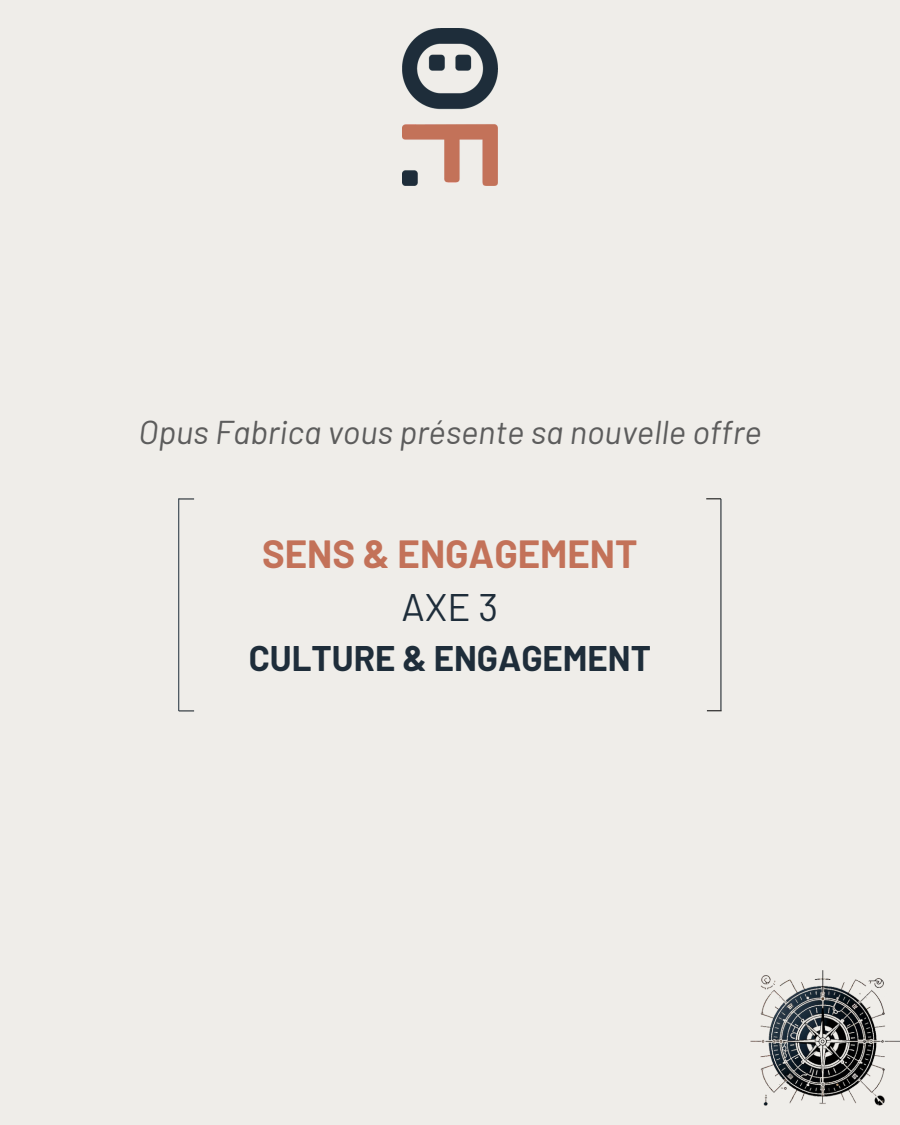
<style>
.page{position:relative;width:900px;height:1125px;background:#efede9}
.page>*{position:absolute;margin:0;border:0;box-sizing:border-box;transform-origin:0 0}
.t1{font:700 38.4px/53.4px "Barlow";color:#c37259;text-align:center}
.t2{font:700 34.8px "Barlow";color:#1e2d3a}
.t3{font:italic 33px "Barlow";color:#5c5c5c}
.s1{font-weight:400;color:#1e2d3a}
</style>
<div class="page">
<img style="left:750px;top:970px;width:150px;height:136px">
<img style="left:403px;top:29px;width:94px;height:157px">
<svg style="left:179px;top:711px;width:15px;height:1px"></svg>
<svg style="left:179px;top:499px;width:15px;height:1px"></svg>
<hr style="left:178px;top:498px;width:1px;height:213px;background:#1e2d3a">
<svg style="left:706px;top:498px;width:15px;height:1px"></svg>
<svg style="left:707px;top:710px;width:15px;height:1px"></svg>
<hr style="left:721px;top:499px;width:1px;height:211px;background:#0d171f">
<h1 class="t3" style="left:139px;top:411px;width:624px">Opus Fabrica vous présente sa nouvelle offre</h1>
<p class="t1" style="left:262px;top:526px;width:377px">SENS &amp; ENGAGEMENT<br><span class="s1">AXE 3</span></p>
<p class="t2" style="left:249px;top:636px;width:404px">CULTURE &amp; ENGAGEMENT</p>
</div>
